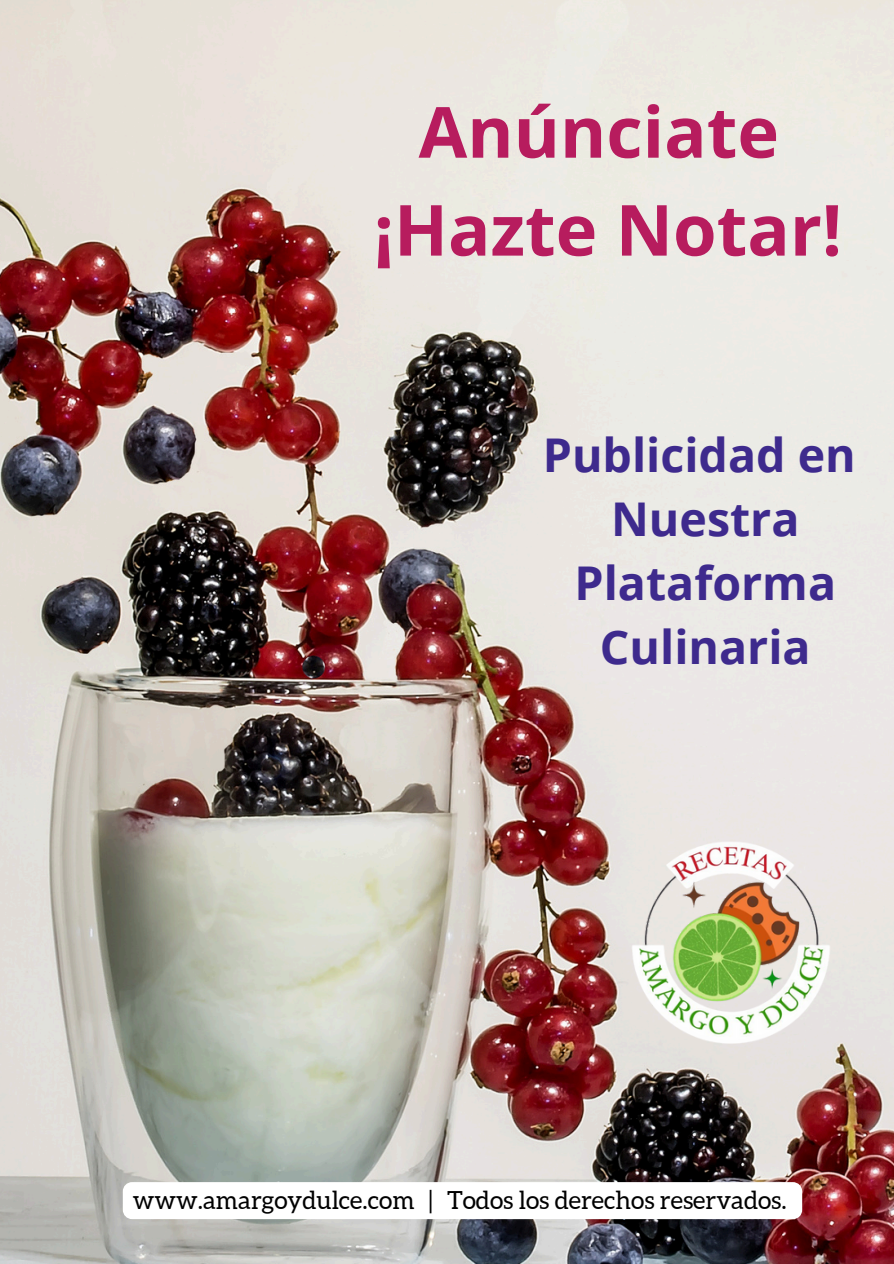
<style>
.page{position:relative;width:894px;height:1264px;background:#fff}
.page>*{position:absolute;margin:0;border:0;box-sizing:border-box;transform-origin:0 0}
.t1{font:700 70.5px/97.8px "Open Sans";color:#b71c5e;text-align:center}
.t2{font:700 46.5px/64.2px "Open Sans";color:#3e2a8d;text-align:center}
.t3{font:24.9px "Aleo";color:#000}
</style>
<div class="page">
<img style="left:0;top:0;width:893px;height:1263px">
<img style="left:618px;top:829px;width:223px;height:223px">
<svg style="left:123px;top:1182px;width:679px;height:37px"></svg>
<h2 class="t1" style="left:374px;top:81px;width:469px">Anúnciate ¡Hazte Notar!</h2>
<p class="t2" style="left:542px;top:422px;width:314px">Publicidad en<br>Nuestra<br>Plataforma<br>Culinaria</p>
<p class="t3" style="left:133px;top:1185px;width:655px">www.amargoydulce.com | Todos los derechos reservados.</p>
</div>
